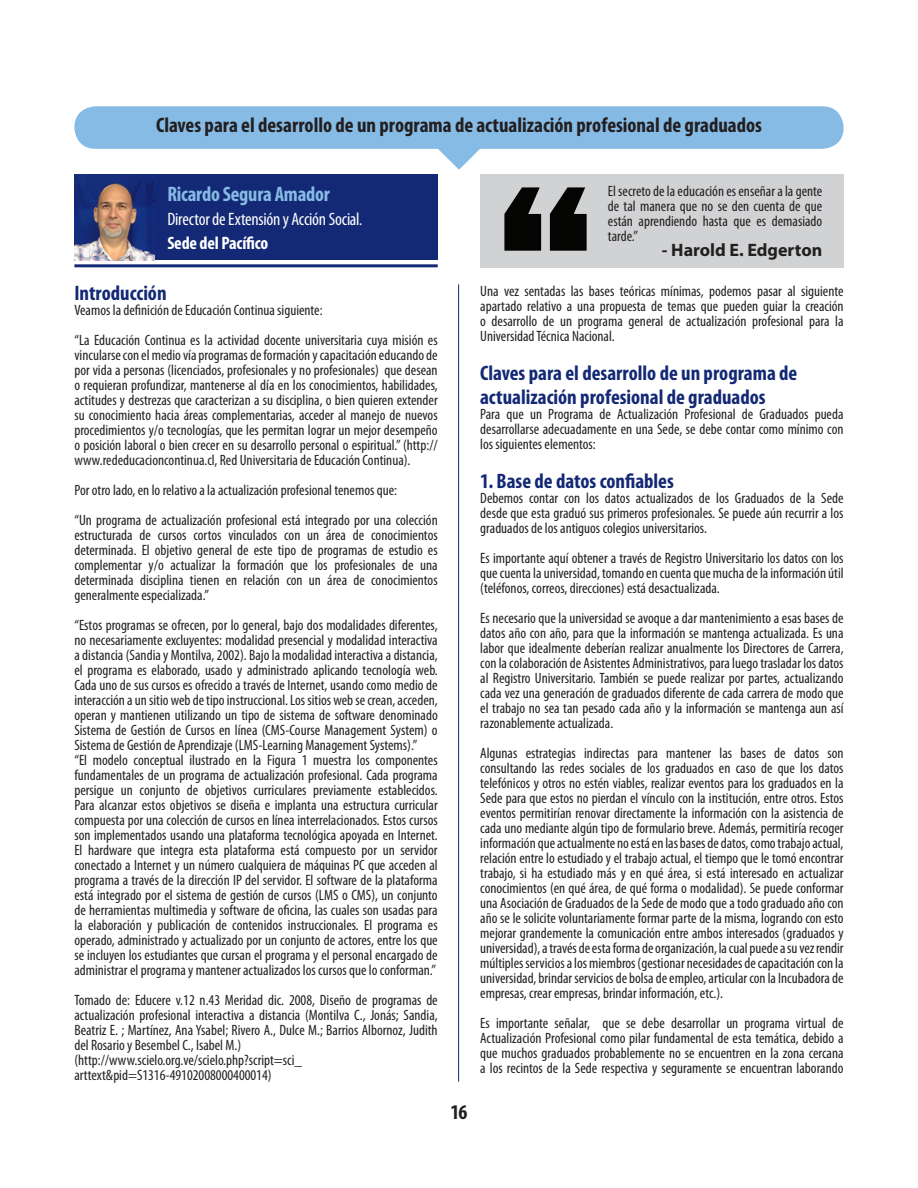
<style>
.page{position:relative;width:918px;height:1188px;background:#fff}
.page>*{position:absolute;margin:0;border:0;box-sizing:border-box;transform-origin:0 0}
.Títulos_pequeños{font:700 condensed 21px/24px "Myriad Pro";color:#142975}
.Títulos_pequeños-2{font:700 condensed 21px "Myriad Pro";color:#231f20}
.Títulos_pequeños-3{font:700 condensed 21px "Myriad Pro";letter-spacing:-.01em;color:#85bbe5}
.Títulos_pequeños-4{font:condensed 18px "Myriad Pro";letter-spacing:-.015em;color:#fff}
.Textos{font:700 18px "Myriad Pro";color:#231f20}
.Títulos_pequeños-5{font:700 condensed 18px "Myriad Pro";letter-spacing:-.01em;color:#fff}
.Textos-2{font:condensed 15px/15px "Myriad Pro";color:#231f20;text-align:justify}
.s1{font-size:16.5px}
</style>
<div class="page">
<div style="left:155px;top:174px;width:283px;height:86px;background:#142975"></div>
<hr style="left:74px;top:264px;width:364px;height:3px;background:#142975">
<img style="left:74px;top:174px;width:81px;height:86px">
<div style="left:480px;top:174px;width:364px;height:93px;background:#d1d2d4"></div>
<svg style="left:504px;top:187px;width:37px;height:64px"></svg>
<svg style="left:550px;top:187px;width:37px;height:64px"></svg>
<div style="left:74px;top:106px;width:770px;height:43px;background:#85bbe5;border-radius:21px"></div>
<hr style="left:458px;top:284px;width:1px;height:798px;background:#0d2b6d">
<p class="Títulos_pequeños-2" style="left:156px;top:112px;width:607px">Claves para el desarrollo de un programa de actualización profesional de graduados</p>
<p class="Títulos_pequeños-3" style="left:167px;top:181px;width:164px">Ricardo Segura Amador</p>
<p class="Títulos_pequeños-4" style="left:167px;top:209px;width:197px">Director de Extensión y Acción Social<span class="s1">.</span></p>
<p class="Títulos_pequeños-5" style="left:167px;top:232px;width:102px">Sede del Pacífico</p>
<p class="Títulos_pequeños" style="left:74px;top:281px;width:94px">Introducción</p>
<p class="Textos-2" style="left:74px;top:302px;width:250px">Veamos la definición de Educación Continua siguiente:</p>
<p class="Textos-2" style="left:74px;top:332px;width:365px">“La Educación Continua es la actividad docente universitaria cuya misión es vincularse con el medio vía programas de formación y capacitación educando de por vida a personas (licenciados, profesionales y no profesionales) que desean o requieran profundizar, mantenerse al día en los conocimientos, habilidades, actitudes y destrezas que caracterizan a su disciplina, o bien quieren extender su conocimiento hacia áreas complementarias, acceder al manejo de nuevos procedimientos y/o tecnologías, que les permitan lograr un mejor desempeño o posición laboral o bien crecer en su desarrollo personal o espiritual.” (http:// www.rededucacioncontinua.cl, Red Universitaria de Educación Continua).</p>
<p class="Textos-2" style="left:74px;top:482px;width:324px">Por otro lado, en lo relativo a la actualización profesional tenemos que:</p>
<p class="Textos-2" style="left:74px;top:512px;width:365px">“Un programa de actualización profesional está integrado por una colección estructurada de cursos cortos vinculados con un área de conocimientos determinada. El objetivo general de este tipo de programas de estudio es complementar y/o actualizar la formación que los profesionales de una determinada disciplina tienen en relación con un área de conocimientos generalmente especializada.”</p>
<p class="Textos-2" style="left:74px;top:617px;width:365px">“Estos programas se ofrecen, por lo general, bajo dos modalidades diferentes, no necesariamente excluyentes: modalidad presencial y modalidad interactiva a distancia (Sandia y Montilva, 2002). Bajo la modalidad interactiva a distancia, el programa es elaborado, usado y administrado aplicando tecnología web.<br>Cada uno de sus cursos es ofrecido a través de Internet, usando como medio de interacción a un sitio web de tipo instruccional. Los sitios web se crean, acceden, operan y mantienen utilizando un tipo de sistema de software denominado Sistema de Gestión de Cursos en línea (CMS-Course Management System) o Sistema de Gestión de Aprendizaje (LMS-Learning Management Systems).”</p>
<p class="Textos-2" style="left:74px;top:752px;width:365px">“El modelo conceptual ilustrado en la Figura 1 muestra los componentes fundamentales de un programa de actualización profesional. Cada programa persigue un conjunto de objetivos curriculares previamente establecidos.<br>Para alcanzar estos objetivos se diseña e implanta una estructura curricular compuesta por una colección de cursos en línea interrelacionados. Estos cursos son implementados usando una plataforma tecnológica apoyada en Internet.<br>El hardware que integra esta plataforma está compuesto por un servidor conectado a Internet y un número cualquiera de máquinas PC que acceden al programa a través de la dirección IP del servidor. El software de la plataforma está integrado por el sistema de gestión de cursos (LMS o CMS), un conjunto de herramientas multimedia y software de oficina, las cuales son usadas para la elaboración y publicación de contenidos instruccionales. El programa es operado, administrado y actualizado por un conjunto de actores, entre los que se incluyen los estudiantes que cursan el programa y el personal encargado de administrar el programa y mantener actualizados los cursos que lo conforman.”</p>
<p class="Textos-2" style="left:74px;top:992px;width:365px">Tomado de: Educere v.12 n.43 Meridad dic. 2008, Diseño de programas de actualización profesional interactiva a distancia (Montilva C., Jonás; Sandia, Beatriz E. ; Martínez, Ana Ysabel; Rivero A., Dulce M.; Barrios Albornoz, Judith del Rosario y Besembel C., Isabel M.)</p>
<p class="Textos-2" style="left:74px;top:1052px;width:229px">(http://www.scielo.org.ve/scielo.php?script=sci_ arttext&amp;pid=S1316-49102008000400014)</p>
<h1 class="Títulos_pequeños-2" style="left:450px;top:1099px;width:19px">16</h1>
<p class="Textos-2" style="left:608px;top:184px;width:216px">El secreto de la educación es enseñar a la gente de tal manera que no se den cuenta de que están aprendiendo hasta que es demasiado tarde.”</p>
<p class="Textos" style="left:662px;top:239px;width:162px">- Harold E. Edgerton</p>
<p class="Textos-2" style="left:480px;top:283px;width:365px">Una vez sentadas las bases teóricas mínimas, podemos pasar al siguiente apartado relativo a una propuesta de temas que pueden guiar la creación o desarrollo de un programa general de actualización profesional para la Universidad Técnica Nacional.</p>
<p class="Títulos_pequeños" style="left:480px;top:360px;width:319px">Claves para el desarrollo de un programa de actualización profesional de graduados</p>
<p class="Textos-2" style="left:480px;top:406px;width:365px">Para que un Programa de Actualización Profesional de Graduados pueda desarrollarse adecuadamente en una Sede, se debe contar como mínimo con los siguientes elementos:</p>
<p class="Títulos_pequeños" style="left:480px;top:468px;width:195px">1. Base de datos confiables</p>
<p class="Textos-2" style="left:480px;top:490px;width:365px">Debemos contar con los datos actualizados de los Graduados de la Sede desde que esta graduó sus primeros profesionales. Se puede aún recurrir a los graduados de los antiguos colegios universitarios.</p>
<p class="Textos-2" style="left:480px;top:550px;width:365px">Es importante aquí obtener a través de Registro Universitario los datos con los que cuenta la universidad, tomando en cuenta que mucha de la información útil (teléfonos, correos, direcciones) está desactualizada.</p>
<p class="Textos-2" style="left:480px;top:610px;width:365px">Es necesario que la universidad se avoque a dar mantenimiento a esas bases de datos año con año, para que la información se mantenga actualizada. Es una labor que idealmente deberían realizar anualmente los Directores de Carrera, con la colaboración de Asistentes Administrativos, para luego trasladar los datos al Registro Universitario. También se puede realizar por partes, actualizando cada vez una generación de graduados diferente de cada carrera de modo que el trabajo no sea tan pesado cada año y la información se mantenga aun así razonablemente actualizada.</p>
<p class="Textos-2" style="left:480px;top:745px;width:365px">Algunas estrategias indirectas para mantener las bases de datos son consultando las redes sociales de los graduados en caso de que los datos telefónicos y otros no estén viables, realizar eventos para los graduados en la Sede para que estos no pierdan el vínculo con la institución, entre otros. Estos eventos permitirían renovar directamente la información con la asistencia de cada uno mediante algún tipo de formulario breve. Además, permitiría recoger información que actualmente no está en las bases de datos, como trabajo actual, relación entre lo estudiado y el trabajo actual, el tiempo que le tomó encontrar trabajo, si ha estudiado más y en qué área, si está interesado en actualizar conocimientos (en qué área, de qué forma o modalidad). Se puede conformar una Asociación de Graduados de la Sede de modo que a todo graduado año con año se le solicite voluntariamente formar parte de la misma, logrando con esto mejorar grandemente la comunicación entre ambos interesados (graduados y universidad), a través de esta forma de organización, la cual puede a su vez rendir múltiples servicios a los miembros (gestionar necesidades de capacitación con la universidad, brindar servicios de bolsa de empleo, articular con la Incubadora de empresas, crear empresas, brindar información, etc.).</p>
<p class="Textos-2" style="left:480px;top:1015px;width:365px">Es importante señalar, que se debe desarrollar un programa virtual de Actualización Profesional como pilar fundamental de esta temática, debido a que muchos graduados probablemente no se encuentren en la zona cercana a los recintos de la Sede respectiva y seguramente se encuentran laborando</p>
</div>
